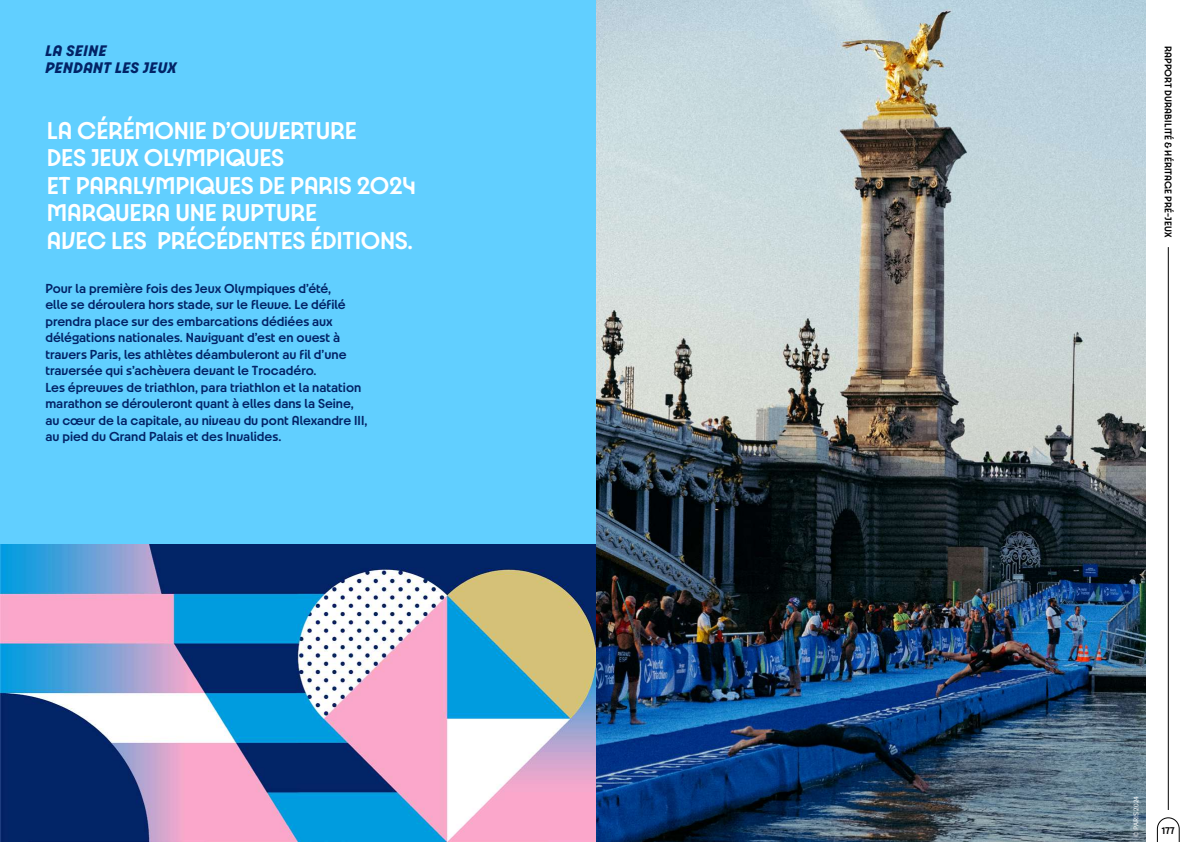
<style>
.page{position:relative;width:1191px;height:842px;background:#fff}
.page>*{position:absolute;margin:0;border:0;box-sizing:border-box;transform-origin:0 0}
.t1{font:600 26px/27.5px "Paris 2024";letter-spacing:-.01em;color:#fff}
.t2{font:italic 700 16.4px/16.5px "Paris 2024";letter-spacing:.04em;color:#022366}
.t3{font:600 14px/16.5px "Paris 2024";color:#022366}
.t4{font:600 10.4px "Paris 2024";letter-spacing:.015em;color:#000}
.t5{font:7.3px "Source Sans Variable";color:#fff}
</style>
<div class="page">
<svg style="left:1156px;top:817px;width:23px;height:25px"></svg>
<hr style="left:1168px;top:247px;width:1px;height:563px;background:#000">
<img style="left:595px;top:0;width:550px;height:842px">
<div style="left:0;top:0;width:595px;height:557px;background:#61cfff"></div>
<img style="left:0;top:544px;width:595px;height:298px">
<p class="t2" style="left:45px;top:42px;width:133px">LA SEINE<br>PENDANT LES JEUX</p>
<h1 class="t1" style="left:47px;top:116px;width:370px">LA CÉRÉMONIE D’OUVERTURE<br>DES JEUX OLYMPIQUES<br>ET PARALYMPIQUES DE PARIS 2024<br>MARQUERA UNE RUPTURE<br>AVEC LES PRÉCÉDENTES ÉDITIONS.</h1>
<p class="t3" style="left:45px;top:280px;width:323px">Pour la première fois des Jeux Olympiques d’été,<br>elle se déroulera hors stade, sur le fleuve. Le défilé prendra place sur des embarcations dédiées aux délégations nationales. Naviguant d’est en ouest à travers Paris, les athlètes déambuleront au fil d’une traversée qui s’achèvera devant le Trocadéro.<br>Les épreuves de triathlon, para triathlon et la natation marathon se dérouleront quant à elles dans la Seine, au cœur de la capitale, au niveau du pont Alexandre III, au pied du Grand Palais et des Invalides.</p>
<p class="t4" style="left:1174px;top:46px;width:193px;rotate:90deg">RAPPORT DURABILITÉ &amp; HÉRITAGE PRÉ-JEUX</p>
<p class="t5" style="left:1131px;top:837px;width:42px;rotate:-90deg">© PARIS 2024</p>
<p class="t4" style="left:1161px;top:824px;width:15px">177</p>
</div>
